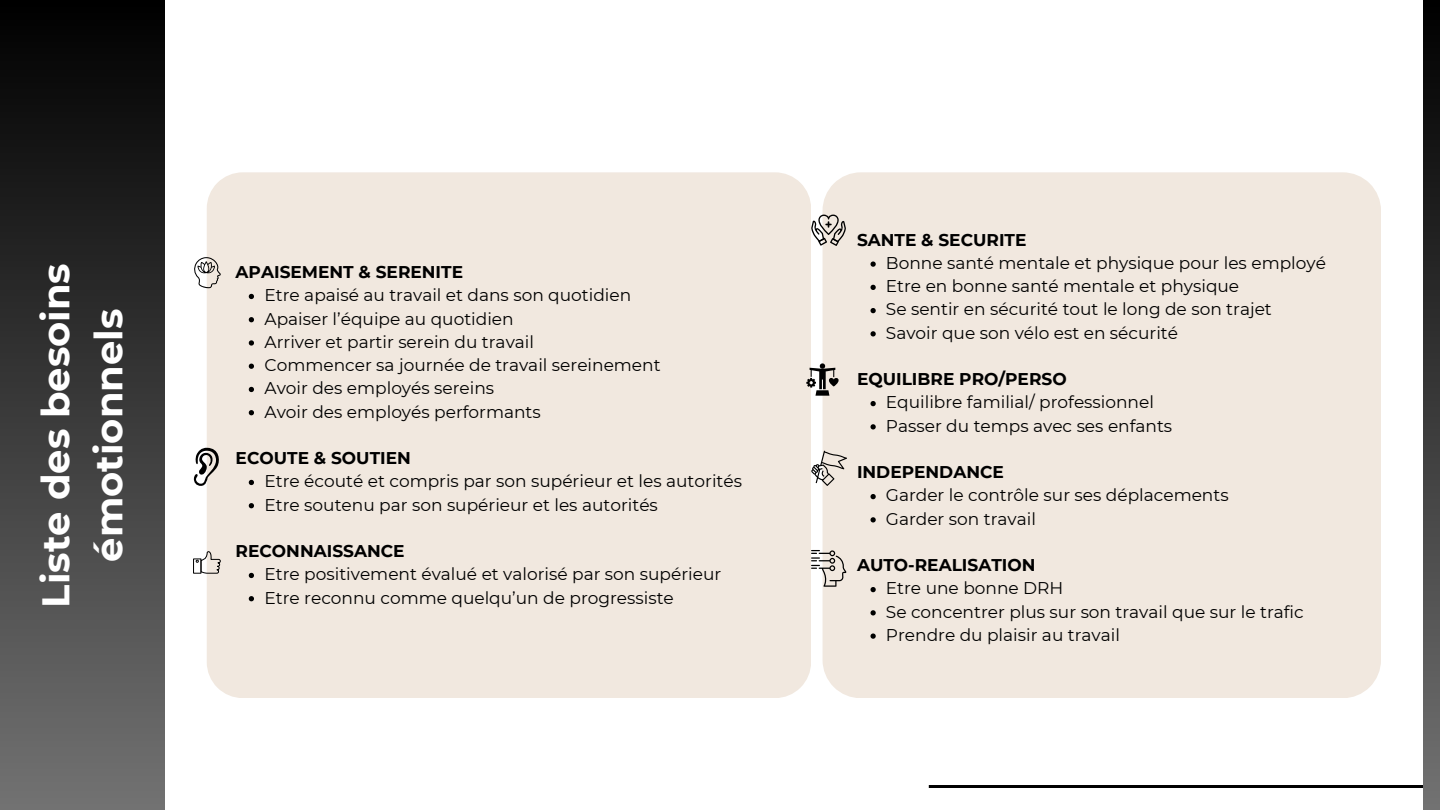
<style>
.page{position:relative;width:1440px;height:810px;background:#fff}
.page>*{position:absolute;margin:0;border:0;box-sizing:border-box;transform-origin:0 0}
.t1{font:700 38.5px/53.2px "Montserrat";color:#fff;text-align:center}
.t2{font:17px "Montserrat";color:#000}
.t3{font:700 17px "Montserrat";color:#000}
</style>
<div class="page">
<div style="left:0;top:0;width:164px;height:810px;background:linear-gradient(to bottom,#000,#727272)"></div>
<hr style="left:929px;top:785px;width:511px;height:3px;background:#000">
<div style="left:1423px;top:0;width:17px;height:810px;background:linear-gradient(to bottom,#000,#727272)"></div>
<div style="left:207px;top:172px;width:604px;height:526px;background:#f1e8df"></div>
<svg style="left:249px;top:294px;width:5px;height:5px"></svg>
<svg style="left:249px;top:317px;width:5px;height:5px"></svg>
<svg style="left:249px;top:340px;width:5px;height:6px"></svg>
<svg style="left:249px;top:364px;width:5px;height:5px"></svg>
<svg style="left:249px;top:387px;width:5px;height:5px"></svg>
<svg style="left:249px;top:410px;width:5px;height:5px"></svg>
<svg style="left:249px;top:480px;width:5px;height:5px"></svg>
<svg style="left:249px;top:503px;width:5px;height:5px"></svg>
<svg style="left:249px;top:573px;width:5px;height:5px"></svg>
<svg style="left:249px;top:596px;width:5px;height:5px"></svg>
<div style="left:823px;top:172px;width:558px;height:526px;background:#f1e8df"></div>
<svg style="left:194px;top:257px;width:27px;height:32px"></svg>
<svg style="left:194px;top:448px;width:26px;height:38px"></svg>
<div style="left:193px;top:558px;width:8px;height:16px;border:1px solid #000"></div>
<svg style="left:195px;top:551px;width:26px;height:23px"></svg>
<svg style="left:811px;top:215px;width:35px;height:31px"></svg>
<svg style="left:806px;top:363px;width:33px;height:33px"></svg>
<svg style="left:811px;top:451px;width:36px;height:35px"></svg>
<svg style="left:811px;top:550px;width:35px;height:37px"></svg>
<svg style="left:871px;top:261px;width:5px;height:6px"></svg>
<svg style="left:871px;top:285px;width:5px;height:5px"></svg>
<svg style="left:871px;top:308px;width:5px;height:5px"></svg>
<svg style="left:871px;top:331px;width:5px;height:5px"></svg>
<svg style="left:871px;top:401px;width:5px;height:5px"></svg>
<svg style="left:871px;top:424px;width:5px;height:5px"></svg>
<svg style="left:871px;top:494px;width:5px;height:5px"></svg>
<svg style="left:871px;top:517px;width:5px;height:5px"></svg>
<svg style="left:871px;top:587px;width:5px;height:5px"></svg>
<svg style="left:871px;top:610px;width:5px;height:5px"></svg>
<svg style="left:871px;top:633px;width:5px;height:6px"></svg>
<p class="t3" style="left:857px;top:229px;width:171px">SANTE &amp; SECURITE</p>
<p class="t1" style="left:29px;top:608px;width:346px;rotate:-90deg">Liste des besoins émotionnels</p>
<p class="t2" style="left:886px;top:253px;width:442px">Bonne santé mentale et physique pour les employé</p>
<p class="t3" style="left:236px;top:262px;width:229px">APAISEMENT &amp; SERENITE</p>
<p class="t1" style="left:28px;top:531px;width:254px;rotate:-90deg">Besoins prat</p>
<p class="t2" style="left:265px;top:285px;width:368px">Etre apaisé au travail et dans son quotidien</p>
<p class="t2" style="left:886px;top:276px;width:355px">Etre en bonne santé mentale et physique</p>
<p class="t2" style="left:886px;top:299px;width:387px">Se sentir en sécurité tout le long de son trajet</p>
<p class="t2" style="left:886px;top:322px;width:294px">Savoir que son vélo est en sécurité</p>
<p class="t2" style="left:265px;top:308px;width:251px">Apaiser l’équipe au quotidien</p>
<p class="t2" style="left:265px;top:331px;width:271px">Arriver et partir serein du travail</p>
<p class="t2" style="left:265px;top:355px;width:398px">Commencer sa journée de travail sereinement</p>
<p class="t2" style="left:265px;top:378px;width:231px">Avoir des employés sereins</p>
<p class="t2" style="left:265px;top:401px;width:278px">Avoir des employés performants</p>
<p class="t3" style="left:857px;top:369px;width:211px">EQUILIBRE PRO/PERSO</p>
<p class="t2" style="left:886px;top:392px;width:270px">Equilibre familial/ professionnel</p>
<p class="t2" style="left:886px;top:415px;width:288px">Passer du temps avec ses enfants</p>
<p class="t3" style="left:236px;top:448px;width:177px">ECOUTE &amp; SOUTIEN</p>
<p class="t3" style="left:857px;top:462px;width:148px">INDEPENDANCE</p>
<p class="t2" style="left:265px;top:471px;width:479px">Etre écouté et compris par son supérieur et les autorités</p>
<p class="t2" style="left:265px;top:494px;width:395px">Etre soutenu par son supérieur et les autorités</p>
<p class="t2" style="left:886px;top:485px;width:344px">Garder le contrôle sur ses déplacements</p>
<p class="t2" style="left:886px;top:508px;width:152px">Garder son travail</p>
<p class="t3" style="left:236px;top:541px;width:171px">RECONNAISSANCE</p>
<p class="t3" style="left:857px;top:555px;width:180px">AUTO-REALISATION</p>
<p class="t2" style="left:265px;top:564px;width:458px">Etre positivement évalué et valorisé par son supérieur</p>
<p class="t2" style="left:265px;top:587px;width:411px">Etre reconnu comme quelqu’un de progressiste</p>
<p class="t2" style="left:886px;top:578px;width:179px">Etre une bonne DRH</p>
<p class="t2" style="left:886px;top:601px;width:419px">Se concentrer plus sur son travail que sur le trafic</p>
<p class="t2" style="left:886px;top:625px;width:236px">Prendre du plaisir au travail</p>
</div>
